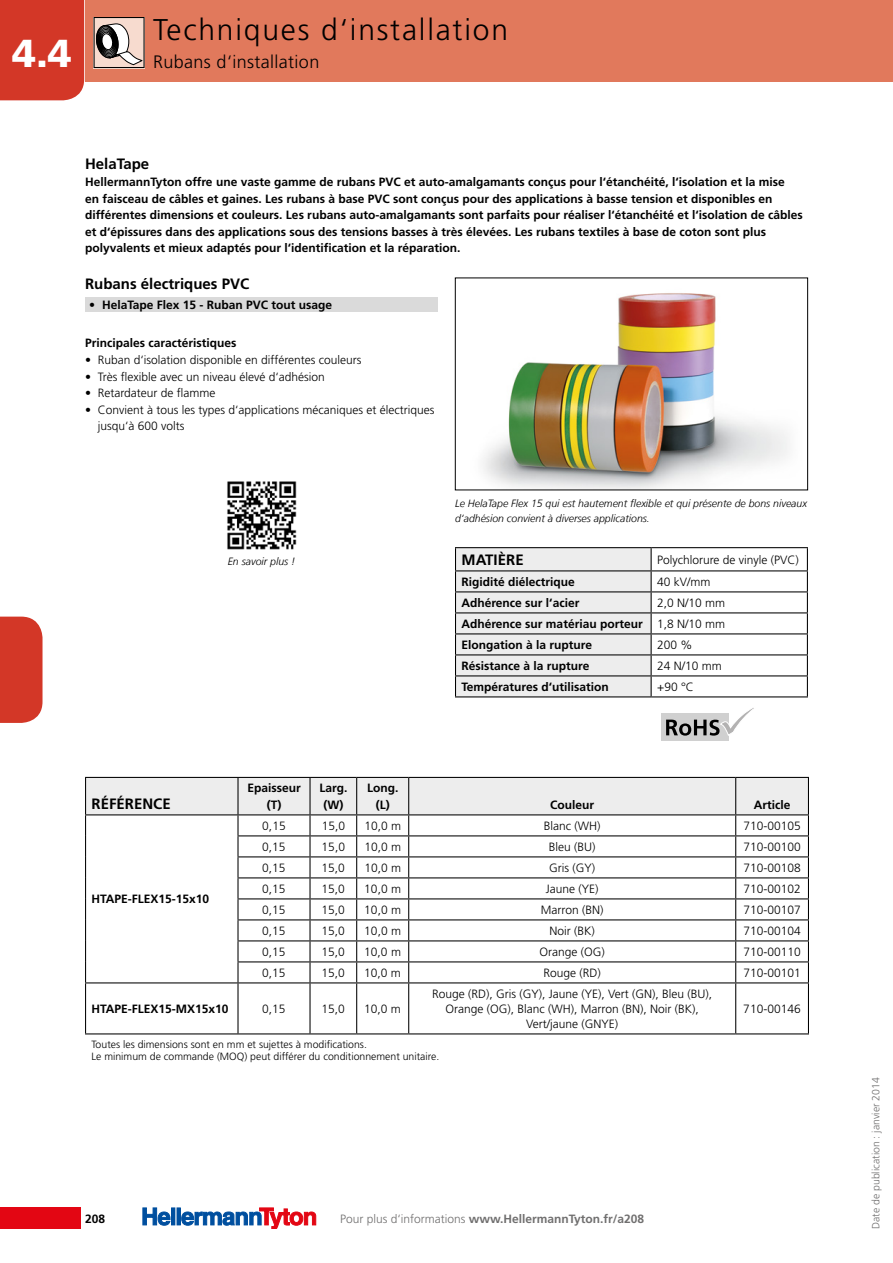
<style>
.page{position:relative;width:893px;height:1263px;background:#fff}
.page>*{position:absolute;margin:0;border:0;box-sizing:border-box;transform-origin:0 0}
.t1{font:900 39px "Frutiger LT";color:#fff}
.t2{font:300 30px "Frutiger LT";letter-spacing:.06em;color:#000}
.t3{font:300 18px "Frutiger LT";letter-spacing:.02em;color:#000}
.t4{font:700 15px "Frutiger LT";color:#000}
.t5{font:700 12px/16.5px "Frutiger LT";color:#000;text-align:center}
.t6{font:300 12px/15px "Frutiger LT";color:#000}
.t7{font:700 12px "Frutiger LT";color:#706f6f}
.t8{font:italic 300 10.5px/15px "Frutiger LT";color:#000}
.t9{font:300 10.5px/12.6px "Frutiger LT";color:#000}
.t10{font:300 10.5px "Frutiger LT";color:#706f6f}
.s1{font-weight:300}
</style>
<div class="page">
<div style="left:0;top:0;width:84px;height:100px;background:#d33727"></div>
<div style="left:0;top:617px;width:43px;height:106px;background:#d33727"></div>
<div style="left:0;top:1208px;width:81px;height:21px;background:#e30613"></div>
<div style="left:171px;top:1208px;width:4px;height:17px;border:1px solid #004f9f"></div>
<div style="left:177px;top:1208px;width:4px;height:17px;border:1px solid #004f9f"></div>
<svg style="left:142px;top:1208px;width:28px;height:18px"></svg>
<svg style="left:181px;top:1208px;width:135px;height:21px"></svg>
<div style="left:85px;top:0;width:808px;height:82px;background:#e1795c"></div>
<svg style="left:94px;top:17px;width:51px;height:51px;background:#b1a39d"></svg>
<img style="left:483px;top:293px;width:305px;height:195px">
<div style="left:455px;top:278px;width:353px;height:212px;border:1px solid #000"></div>
<div style="left:85px;top:297px;width:353px;height:15px;background:#dadada"></div>
<svg style="left:85px;top:777px;width:724px;height:205px"></svg>
<hr style="left:85px;top:982px;width:153px;height:1px;background:#000">
<hr style="left:85px;top:983px;width:1px;height:50px;background:#000">
<hr style="left:238px;top:982px;width:72px;height:1px;background:#000">
<hr style="left:237px;top:983px;width:2px;height:50px;background:#000">
<hr style="left:310px;top:982px;width:47px;height:1px;background:#000">
<hr style="left:309px;top:983px;width:2px;height:50px;background:#000">
<hr style="left:357px;top:982px;width:52px;height:1px;background:#000">
<hr style="left:356px;top:983px;width:1px;height:50px;background:#000">
<hr style="left:409px;top:982px;width:327px;height:1px;background:#000">
<hr style="left:408px;top:983px;width:1px;height:50px;background:#000">
<hr style="left:736px;top:982px;width:73px;height:1px;background:#000">
<hr style="left:735px;top:983px;width:1px;height:50px;background:#000">
<hr style="left:808px;top:983px;width:1px;height:50px;background:#000">
<hr style="left:85px;top:1033px;width:153px;height:1px;background:#000">
<hr style="left:238px;top:1033px;width:72px;height:1px;background:#000">
<hr style="left:310px;top:1033px;width:47px;height:1px;background:#000">
<hr style="left:357px;top:1033px;width:52px;height:1px;background:#000">
<hr style="left:409px;top:1033px;width:327px;height:1px;background:#000">
<hr style="left:736px;top:1033px;width:73px;height:1px;background:#000">
<hr style="left:455px;top:547px;width:196px;height:1px;background:#000">
<hr style="left:651px;top:547px;width:157px;height:1px;background:#000">
<svg style="left:455px;top:548px;width:353px;height:193px"></svg>
<img style="left:227px;top:481px;width:70px;height:69px">
<h1 class="t1" style="left:12px;top:30px;width:61px">4.4</h1>
<h2 class="t2" style="left:153px;top:12px;width:356px">Techniques d‘installation</h2>
<h3 class="t3" style="left:153px;top:52px;width:168px">Rubans d‘installation</h3>
<p class="t4" style="left:85px;top:155px;width:66px">HelaTape</p>
<p class="t5" style="left:85px;top:174px;width:719px;text-align:left">HellermannTyton offre une vaste gamme de rubans PVC et auto-amalgamants conçus pour l‘étanchéité, l‘isolation et la mise<br>en faisceau de câbles et gaines. Les rubans à base PVC sont conçus pour des applications à basse tension et disponibles en différentes dimensions et couleurs. Les rubans auto-amalgamants sont parfaits pour réaliser l‘étanchéité et l‘isolation de câbles et d‘épissures dans des applications sous des tensions basses à très élevées. Les rubans textiles à base de coton sont plus polyvalents et mieux adaptés pour l‘identification et la réparation.</p>
<p class="t4" style="left:85px;top:275px;width:166px">Rubans électriques PVC</p>
<p class="t5" style="left:89px;top:297px;width:244px">• HelaTape Flex 15 - Ruban PVC tout usage</p>
<p class="t5" style="left:85px;top:334px;width:153px">Principales caractéristiques</p>
<p class="t6" style="left:85px;top:353px;width:278px">• Ruban d‘isolation disponible en différentes couleurs</p>
<p class="t6" style="left:85px;top:369px;width:241px">• Très flexible avec un niveau élevé d‘adhésion</p>
<p class="t6" style="left:85px;top:386px;width:132px">• Retardateur de flamme</p>
<p class="t6" style="left:98px;top:402px;width:338px;line-height:16.5px;text-indent:-13px">• Convient à tous les types d‘applications mécaniques et électriques jusqu‘à 600 volts</p>
<p class="t8" style="left:228px;top:554px;width:69px">En savoir plus !</p>
<p class="t8" style="left:455px;top:496px;width:354px">Le HelaTape Flex 15 qui est hautement flexible et qui présente de bons niveaux d‘adhésion convient à diverses applications.</p>
<p class="t4" style="left:461px;top:551px;width:64px">MATIÈRE</p>
<p class="t6" style="left:657px;top:552px;width:143px">Polychlorure de vinyle (PVC)</p>
<p class="t5" style="left:461px;top:573px;width:115px">Rigidité diélectrique</p>
<p class="t6" style="left:657px;top:574px;width:55px">40 kV/mm</p>
<p class="t5" style="left:461px;top:594px;width:119px">Adhérence sur l‘acier</p>
<p class="t5" style="left:461px;top:592px;width:265px;line-height:21px;text-align:justify;text-indent:196px"><span class="s1">2,0 N/10 mm </span>Adhérence sur matériau porteur <span class="s1">1,8 N/10 mm </span>Elongation à la rupture</p>
<p class="t6" style="left:657px;top:637px;width:37px">200 %</p>
<p class="t5" style="left:461px;top:657px;width:129px">Résistance à la rupture</p>
<p class="t6" style="left:657px;top:658px;width:66px">24 N/10 mm</p>
<p class="t5" style="left:461px;top:678px;width:149px">Températures d‘utilisation</p>
<p class="t6" style="left:657px;top:679px;width:38px">+90 °C</p>
<p class="t4" style="left:92px;top:795px;width:81px">RÉFÉRENCE</p>
<p class="t5" style="left:92px;top:891px;width:119px">HTAPE-FLEX15-15x10</p>
<p class="t5" style="left:247px;top:780px;width:55px">Epaisseur (T)</p>
<p class="t5" style="left:319px;top:780px;width:30px">Larg. (W)</p>
<p class="t5" style="left:367px;top:780px;width:33px">Long. (L)</p>
<p class="t5" style="left:550px;top:796px;width:46px">Couleur</p>
<p class="t5" style="left:754px;top:796px;width:38px">Article</p>
<p class="t6" style="left:262px;top:818px;width:25px">0,15</p>
<p class="t6" style="left:322px;top:818px;width:25px">15,0</p>
<p class="t6" style="left:364px;top:818px;width:38px">10,0 m</p>
<p class="t6" style="left:544px;top:818px;width:58px">Blanc (WH)</p>
<p class="t6" style="left:743px;top:818px;width:59px">710-00105</p>
<p class="t6" style="left:262px;top:839px;width:25px">0,15</p>
<p class="t6" style="left:322px;top:839px;width:25px">15,0</p>
<p class="t6" style="left:364px;top:839px;width:38px">10,0 m</p>
<p class="t6" style="left:549px;top:839px;width:48px">Bleu (BU)</p>
<p class="t6" style="left:743px;top:839px;width:59px">710-00100</p>
<p class="t6" style="left:262px;top:860px;width:25px">0,15</p>
<p class="t6" style="left:322px;top:860px;width:25px">15,0</p>
<p class="t6" style="left:364px;top:860px;width:38px">10,0 m</p>
<p class="t6" style="left:549px;top:860px;width:47px">Gris (GY)</p>
<p class="t6" style="left:743px;top:860px;width:59px">710-00108</p>
<p class="t6" style="left:262px;top:881px;width:25px">0,15</p>
<p class="t6" style="left:322px;top:881px;width:25px">15,0</p>
<p class="t6" style="left:364px;top:881px;width:38px">10,0 m</p>
<p class="t6" style="left:546px;top:881px;width:54px">Jaune (YE)</p>
<p class="t6" style="left:743px;top:881px;width:59px">710-00102</p>
<p class="t6" style="left:262px;top:902px;width:25px">0,15</p>
<p class="t6" style="left:322px;top:902px;width:25px">15,0</p>
<p class="t6" style="left:364px;top:902px;width:38px">10,0 m</p>
<p class="t6" style="left:541px;top:902px;width:64px">Marron (BN)</p>
<p class="t6" style="left:743px;top:902px;width:59px">710-00107</p>
<p class="t6" style="left:262px;top:923px;width:25px">0,15</p>
<p class="t6" style="left:322px;top:923px;width:25px">15,0</p>
<p class="t6" style="left:364px;top:923px;width:38px">10,0 m</p>
<p class="t6" style="left:549px;top:923px;width:47px">Noir (BK)</p>
<p class="t6" style="left:743px;top:923px;width:59px">710-00104</p>
<p class="t6" style="left:262px;top:944px;width:25px">0,15</p>
<p class="t6" style="left:322px;top:944px;width:25px">15,0</p>
<p class="t6" style="left:364px;top:944px;width:38px">10,0 m</p>
<p class="t6" style="left:539px;top:944px;width:67px">Orange (OG)</p>
<p class="t6" style="left:743px;top:944px;width:59px">710-00110</p>
<p class="t6" style="left:262px;top:965px;width:25px">0,15</p>
<p class="t6" style="left:322px;top:965px;width:25px">15,0</p>
<p class="t6" style="left:364px;top:965px;width:38px">10,0 m</p>
<p class="t6" style="left:543px;top:965px;width:59px">Rouge (RD)</p>
<p class="t6" style="left:743px;top:965px;width:59px">710-00101</p>
<p class="t5" style="left:91px;top:1000px;width:139px">HTAPE-FLEX15-MX15x10</p>
<p class="t6" style="left:262px;top:1001px;width:25px">0,15</p>
<p class="t6" style="left:322px;top:1001px;width:25px">15,0</p>
<p class="t6" style="left:364px;top:1001px;width:38px">10,0 m</p>
<p class="t6" style="left:432px;top:986px;width:282px;text-align:center">Rouge (RD), Gris (GY), Jaune (YE), Vert (GN), Bleu (BU),<br>Orange (OG), Blanc (WH), Marron (BN), Noir (BK),<br>Vert/jaune (GNYE)</p>
<p class="t9" style="left:92px;top:1038px;width:349px">Toutes les dimensions sont en mm et sujettes à modifications.<br>Le minimum de commande (MOQ) peut différer du conditionnement unitaire.</p>
<p class="t6" style="left:743px;top:1001px;width:59px">710-00146</p>
<p class="t5" style="left:85px;top:1210px;width:22px">208</p>
<p class="t7" style="left:340px;top:1211px;width:306px"><span class="s1">Pour plus d‘informations</span> www.HellermannTyton.fr/a208</p>
<p class="t10" style="left:870px;top:1229px;width:153px;rotate:-90deg">Date de publication : janvier 2014</p>
</div>
